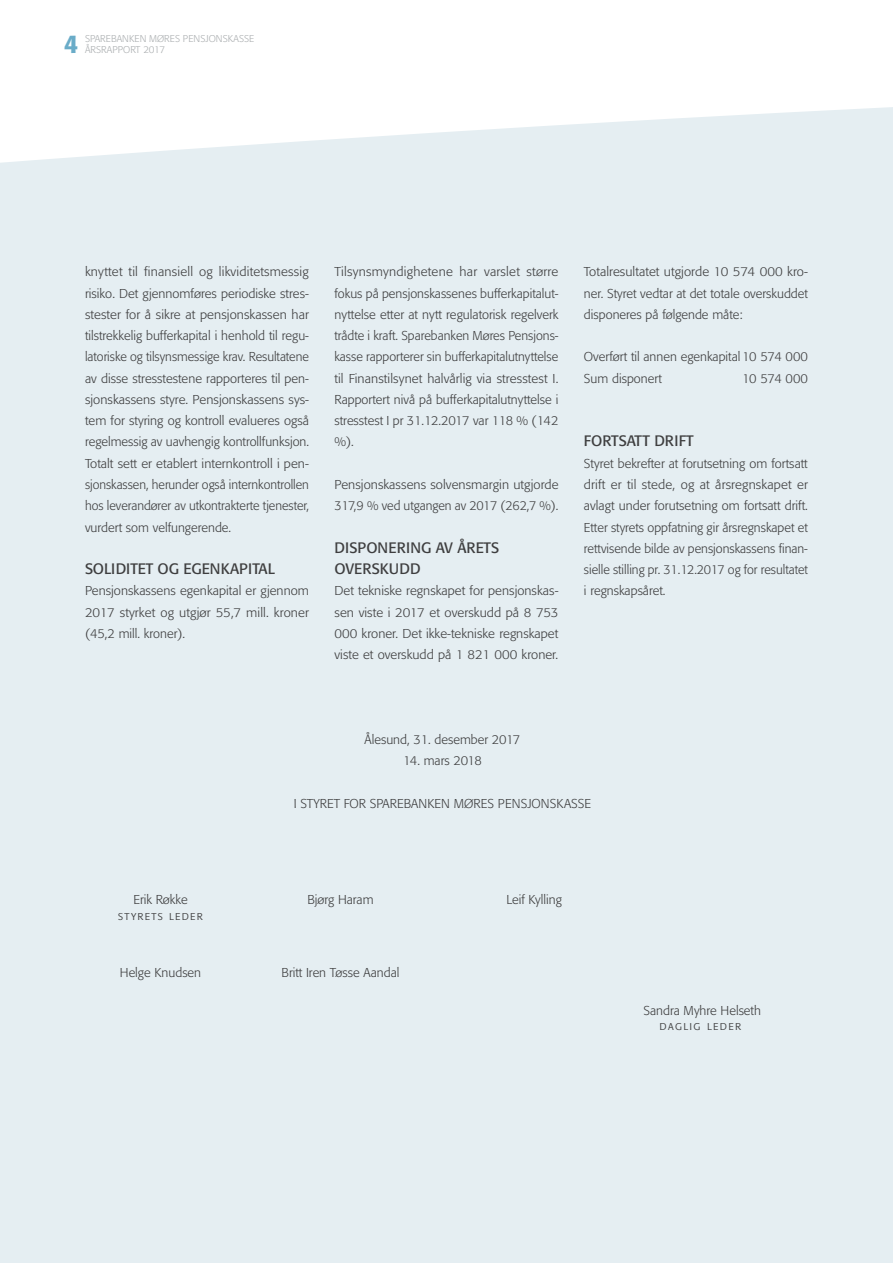
<style>
.page{position:relative;width:893px;height:1263px;background:#fff}
.page>*{position:absolute;margin:0;border:0;box-sizing:border-box;transform-origin:0 0}
.t1{font:500 25.5px "Formata";color:#6aacc8}
.t2{font:15px/21.3px "Formata";color:#3e3e3f}
.t3{font:300 12.75px/21.3px "Formata";color:#3e3e3f;text-align:justify}
.t4{font:12.75px "Formata Light SC";letter-spacing:.1em;color:#3e3e3f}
.t5{font:300 12.75px "Formata";letter-spacing:-.02em;color:#3e3e3f}
.t6{font:300 9.75px "Formata";color:#aaaeb0}
</style>
<div class="page">
<div style="left:0;top:107px;width:893px;height:1156px;background:#e5eef2"></div>
<p class="t6" style="left:85px;top:33px;width:171px">SPAREBANKEN MØRES PENSJONSKASSE</p>
<h1 class="t1" style="left:64px;top:29px;width:16px">4</h1>
<p class="t6" style="left:85px;top:44px;width:82px">ÅRSRAPPORT 2017</p>
<p class="t3" style="left:85px;top:261px;width:226px">knyttet til finansiell og likviditetsmessig risiko. Det gjennomføres periodiske stres&shy;stester for å sikre at pensjonskassen har tilstrekkelig bufferkapital i henhold til regu&shy;latoriske og tilsynsmessige krav. Resultatene av disse stresstestene rapporteres til pen&shy;sjonskassens styre. Pensjonskassens sys&shy;tem for styring og kontroll evalueres også regelmessig av uavhengig kontrollfunksjon.<br>Totalt sett er etablert internkontroll i pen&shy;sjonskassen, herunder også internkontrollen hos leverandører av utkontrakterte tjenester, vurdert som velfungerende.</p>
<p class="t2" style="left:85px;top:558px;width:191px">SOLIDITET OG EGENKAPITAL</p>
<p class="t3" style="left:85px;top:580px;width:225px">Pensjonskassens egenkapital er gjennom 2017 styrket og utgjør 55,7 mill. kroner (45,2 mill. kroner).</p>
<p class="t3" style="left:334px;top:261px;width:226px">Tilsynsmyndighetene har varslet større fokus på pensjonskassenes bufferkapitalut&shy;nyttelse etter at nytt regulatorisk regelverk trådte i kraft. Sparebanken Møres Pensjons&shy;kasse rapporterer sin bufferkapitalutnyttelse til Finanstilsynet halvårlig via stresstest I.<br>Rapportert nivå på bufferkapitalutnyttelse i stresstest I pr 31.12.2017 var 118 % (142 %).</p>
<p class="t3" style="left:334px;top:474px;width:226px">Pensjonskassens solvensmargin utgjorde<br>317,9 % ved utgangen av 2017 (262,7 %).</p>
<p class="t2" style="left:334px;top:537px;width:166px">DISPONERING AV ÅRETS<br>OVERSKUDD</p>
<p class="t3" style="left:334px;top:580px;width:225px">Det tekniske regnskapet for pensjonskas&shy;sen viste i 2017 et overskudd på 8 753<br>000 kroner. Det ikke-tekniske regnskapet viste et overskudd på 1 821 000 kroner.</p>
<p class="t3" style="left:584px;top:261px;width:225px">Totalresultatet utgjorde 10 574 000 kro&shy;ner. Styret vedtar at det totale overskuddet disponeres på følgende måte:</p>
<p class="t3" style="left:584px;top:346px;width:225px">Overført til annen egenkapital10 574 000<br>Sum disponert</p>
<p class="t3" style="left:742px;top:368px;width:67px">10 574 000</p>
<p class="t2" style="left:584px;top:430px;width:111px">FORTSATT DRIFT</p>
<p class="t3" style="left:584px;top:453px;width:225px">Styret bekrefter at forutsetning om fortsatt drift er til stede, og at årsregnskapet er avlagt under forutsetning om fortsatt drift.<br>Etter styrets oppfatning gir årsregnskapet et rettvisende bilde av pensjonskassens finan&shy;sielle stilling pr. 31.12.2017 og for resultatet i regnskapsåret.</p>
<p class="t3" style="left:365px;top:729px;width:157px">Ålesund, 31. desember 2017</p>
<p class="t5" style="left:403px;top:753px;width:80px">14. mars 2018</p>
<p class="t3" style="left:294px;top:793px;width:299px">I STYRET FOR SPAREBANKEN MØRES PENSJONSKASSE</p>
<p class="t3" style="left:133px;top:889px;width:56px">Erik Røkke</p>
<p class="t3" style="left:307px;top:889px;width:68px">Bjørg Haram</p>
<p class="t3" style="left:506px;top:889px;width:57px">Leif Kylling</p>
<p class="t4" style="left:118px;top:908px;width:86px">styrets leder</p>
<p class="t3" style="left:120px;top:962px;width:83px">Helge Knudsen</p>
<p class="t3" style="left:282px;top:962px;width:119px">Britt Iren Tøsse Aandal</p>
<p class="t3" style="left:643px;top:1000px;width:119px">Sandra Myhre Helseth</p>
<p class="t4" style="left:660px;top:1018px;width:83px">daglig leder</p>
</div>
